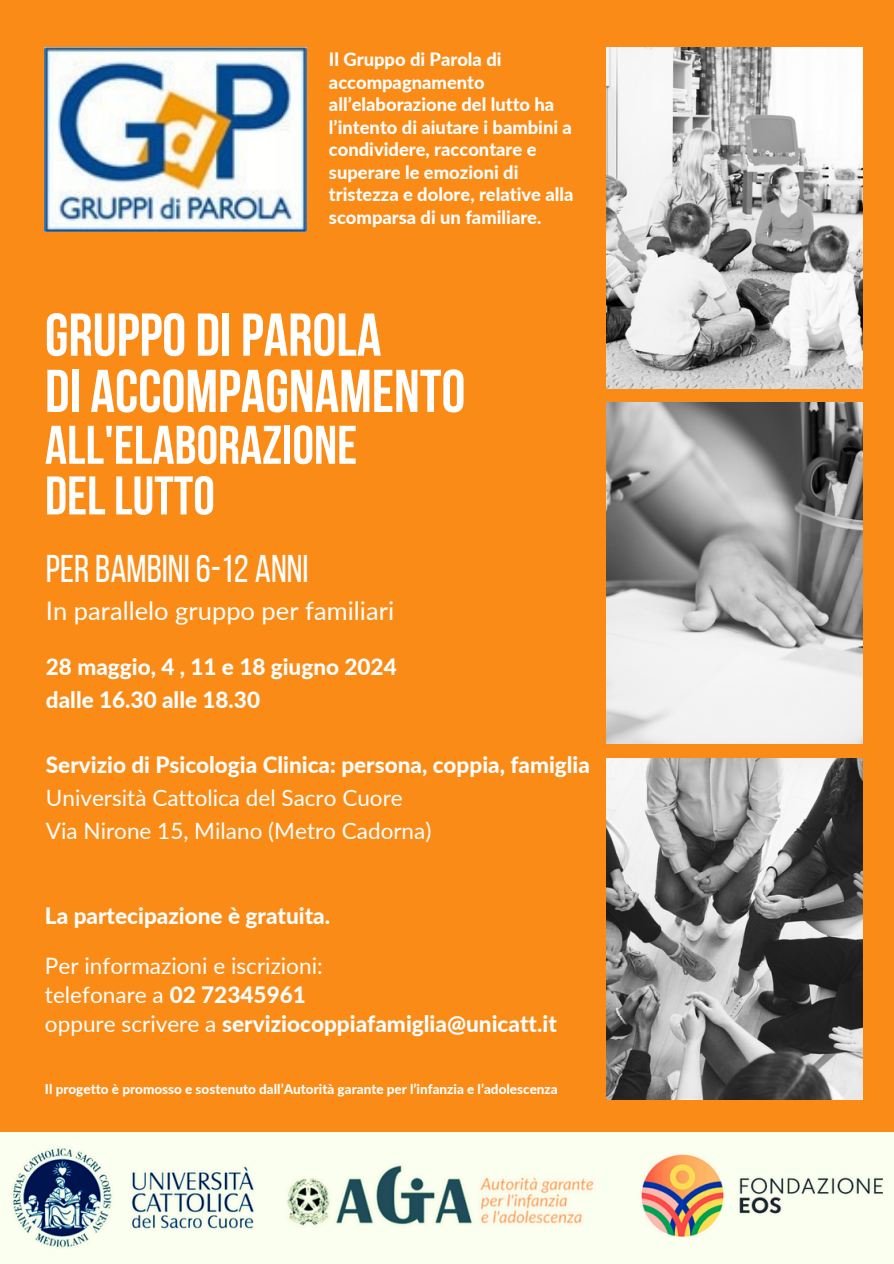
<style>
.page{position:relative;width:894px;height:1264px;background:#fff}
.page>*{position:absolute;margin:0;border:0;box-sizing:border-box;transform-origin:0 0}
.t1{font:60.3px/56.2px "Bebas Neue Cyrillic";color:#fff}
.t2{font:54.3px/50.7px "Bebas Neue Cyrillic";color:#fff}
.t3{font:38.55px "Bebas Neue";color:#fff}
.t4{font:25.5px "Lato";color:#fff}
.t5{font:22.5px/32.7px "Lato";color:#fff}
.t6{font:800 22.5px/32.7px "Lato";color:#fff}
.t7{font:800 18.3px/22.5px "Lato";color:#fff}
.t8{font:800 13.5px "Lato";color:#fff}
.s1{font-weight:800}
</style>
<div class="page">
<div style="left:0;top:0;width:893px;height:1263px;background:#fb8b17"></div>
<img style="left:606px;top:47px;width:256px;height:341px">
<img style="left:606px;top:403px;width:256px;height:341px">
<img style="left:606px;top:758px;width:256px;height:341px">
<img style="left:0;top:1132px;width:893px;height:131px">
<img style="left:45px;top:47px;width:261px;height:185px">
<h2 class="t7" style="left:329px;top:48px;width:246px">Il Gruppo di Parola di accompagnamento all’elaborazione del lutto ha l’intento di aiutare i bambini a condividere, raccontare e superare le emozioni di tristezza e dolore, relative alla scomparsa di un familiare.</h2>
<h1 class="t1" style="left:45px;top:312px;width:422px">GRUPPO DI PAROLA<br>DI ACCOMPAGNAMENTO</h1>
<h1 class="t2" style="left:45px;top:425px;width:313px">ALL'ELABORAZIONE<br>DELLUTTO</h1>
<h3 class="t3" style="left:46px;top:553px;width:264px">PERBAMBINI 6-12 ANNI</h3>
<p class="t4" style="left:46px;top:595px;width:349px">In parallelo gruppo per familiari</p>
<h4 class="t6" style="left:46px;top:650px;width:352px">28 maggio, 4 , 11 e 18 giugno 2024 dalle 16.30 alle 18.30</h4>
<h5 class="t5" style="left:46px;top:748px;width:545px"><span class="s1">Servizio di Psicologia Clinica: persona, coppia, famiglia<br></span>Università Cattolica del Sacro Cuore<br>Via Nirone 15, Milano (Metro Cadorna)</h5>
<h4 class="t6" style="left:45px;top:899px;width:287px">La partecipazione è gratuita.</h4>
<h5 class="t5" style="left:45px;top:950px;width:513px;line-height:29.2px">Per informazioni e iscrizioni:<br>telefonare a <span class="s1">02 72345961<br></span>oppure scrivere a <span class="s1">serviziocoppiafamiglia@unicatt.it</span></h5>
<p class="t8" style="left:45px;top:1080px;width:514px">Il progetto è promosso e sostenuto dall’Autorità garante per l’infanzia e l’adolescenza</p>
</div>
